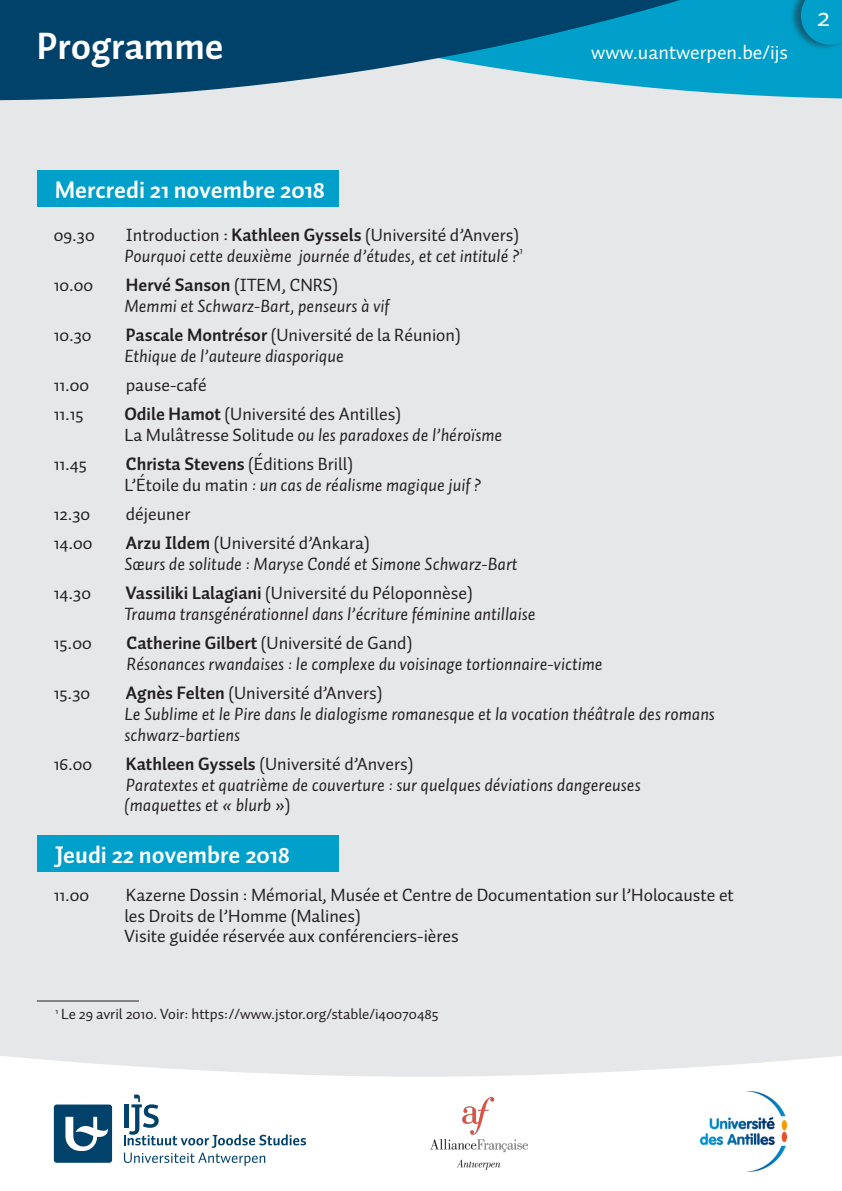
<style>
.page{position:relative;width:842px;height:1191px;background:#e6e7e9}
.page>*{position:absolute;margin:0;border:0;box-sizing:border-box;transform-origin:0 0}
.t1{font:700 38px "Auto 1";color:#fff}
.kleine_tekst{font:28px "Auto 1";color:#fff}
.t2{font:700 24px "Auto 1";color:#fff}
.t3{font:20px "Auto 1";color:#fff}
.t4{font:italic 18px/20.7px "Auto 1";color:#231f20}
.t5{font:18px/20.7px "Auto 1";color:#231f20}
.basistekst{font:15px "Auto 1";color:#231f20}
.s1{font-style:normal}
.s2{font-weight:700;font-style:normal}
.s3{font-weight:700}
.s4{font-style:italic}
</style>
<div class="page">
<svg style="left:0;top:1056px;width:842px;height:135px;background:#fbfbfb"></svg>
<svg style="left:0;top:0;width:842px;height:100px;fill:#00426a"></svg>
<div style="left:790px;top:0;width:52px;height:50px;background:#231f20;opacity:.5"></div>
<svg style="left:801px;top:0;width:41px;height:45px;background:#019bc4"></svg>
<div style="left:54px;top:1104px;width:58px;height:58px;background:#00426a;border-radius:3px"></div>
<svg style="left:65px;top:1116px;width:43px;height:35px"></svg>
<svg style="left:124px;top:1094px;width:182px;height:71px;background:#dfe7ec"></svg>
<img style="left:700px;top:1088px;width:86px;height:84px">
<img style="left:430px;top:1098px;width:97px;height:73px">
<div style="left:37px;top:835px;width:302px;height:37px;background:#00a0cb"></div>
<div style="left:37px;top:170px;width:302px;height:37px;background:#00a0cb"></div>
<hr style="left:37px;top:1000px;width:102px;height:1px;background:#231f20">
<p class="t1" style="left:37px;top:22px;width:188px">Programme</p>
<p class="t3" style="left:591px;top:39px;width:198px">www.uantwerpen.be/ijs</p>
<p class="kleine_tekst" style="left:817px;top:0;width:14px">2</p>
<p class="t2" style="left:55px;top:175px;width:271px">Mercredi 21 novembre 2018</p>
<p class="t5" style="left:54px;top:225px;width:42px">09.30</p>
<p class="t4" style="left:124px;top:225px;width:400px"><span class="s1">Introduction :</span> <span class="s2">Kathleen Gyssels</span> <span class="s1">(Université d’Anvers)<br></span>Pourquoi cette deuxième journée d’études, et cet intitulé ?<sup>1</sup></p>
<p class="t5" style="left:54px;top:274px;width:41px">10.00</p>
<p class="t4" style="left:124px;top:275px;width:266px"><span class="s2">Hervé Sanson</span> <span class="s1">(ITEM, CNRS)<br></span>Memmi et Schwarz-Bart, penseurs à vif</p>
<p class="t5" style="left:54px;top:324px;width:39px">10.30</p>
<p class="t4" style="left:124px;top:324px;width:338px"><span class="s2">Pascale Montrésor</span> <span class="s1">(Université de la Réunion)<br></span>Ethique de l’auteure diasporique</p>
<p class="t5" style="left:54px;top:374px;width:37px">11.00</p>
<p class="t5" style="left:126px;top:374px;width:82px">pause-café</p>
<p class="t5" style="left:54px;top:403px;width:31px">11.15</p>
<p class="t5" style="left:124px;top:403px;width:379px"><span class="s3">Odile Hamot</span> (Université des Antilles)<br>La Mulâtresse Solitude <span class="s4">ou les paradoxes de l’héroïsme</span></p>
<p class="t5" style="left:54px;top:453px;width:35px">11.45</p>
<p class="t5" style="left:124px;top:453px;width:359px"><span class="s3">Christa Stevens</span> (Éditions Brill)<br>L’Étoile du matin <span class="s4">: un cas de réalisme magique juif ?</span></p>
<p class="t5" style="left:54px;top:503px;width:38px">12.30</p>
<p class="t5" style="left:126px;top:503px;width:66px">déjeuner</p>
<p class="t5" style="left:54px;top:533px;width:40px">14.00</p>
<p class="t4" style="left:124px;top:533px;width:395px"><span class="s2">Arzu Ildem</span> <span class="s1">(Université d’Ankara)<br></span>Sœurs de solitude : Maryse Condé et Simone Schwarz-Bart</p>
<p class="t5" style="left:54px;top:582px;width:39px">14.30</p>
<p class="t4" style="left:124px;top:582px;width:413px"><span class="s2">Vassiliki Lalagiani</span> <span class="s1">(Université du Péloponnèse)<br></span>Trauma transgénérationnel dans l’écriture féminine antillaise</p>
<p class="t5" style="left:54px;top:632px;width:39px">15.00</p>
<p class="t4" style="left:127px;top:632px;width:478px"><span class="s2">Catherine Gilbert</span> <span class="s1">(Université de Gand)<br></span>Résonances rwandaises : le complexe du voisinage tortionnaire-victime</p>
<p class="t5" style="left:54px;top:682px;width:38px">15.30</p>
<p class="t4" style="left:124px;top:682px;width:592px"><span class="s2">Agnès Felten</span> <span class="s1">(Université d’Anvers)<br></span>Le Sublime et le Pire dans le dialogisme romanesque et la vocation théâtrale des romans schwarz-bartiens</p>
<p class="t5" style="left:54px;top:753px;width:40px">16.00</p>
<p class="t4" style="left:124px;top:753px;width:518px"><span class="s2">Kathleen Gyssels</span> <span class="s1">(Université d’Anvers)<br></span>Paratextes et quatrième de couverture : sur quelques déviations dangereuses (maquettes et « blurb <span class="s1">»)</span></p>
<p class="t2" style="left:55px;top:840px;width:237px">Jeudi 22 novembre 2018</p>
<p class="t5" style="left:54px;top:884px;width:37px">11.00</p>
<p class="t5" style="left:124px;top:884px;width:611px">Kazerne Dossin : Mémorial, Musée et Centre de Documentation sur l’Holocauste et les Droits de l’Homme (Malines)<br>Visite guidée réservée aux conférenciers-ières</p>
<p class="basistekst" style="left:56px;top:1004px;width:385px"><sup>1</sup> Le 29 avril 2010. Voir: https://www.jstor.org/stable/i40070485</p>
</div>
